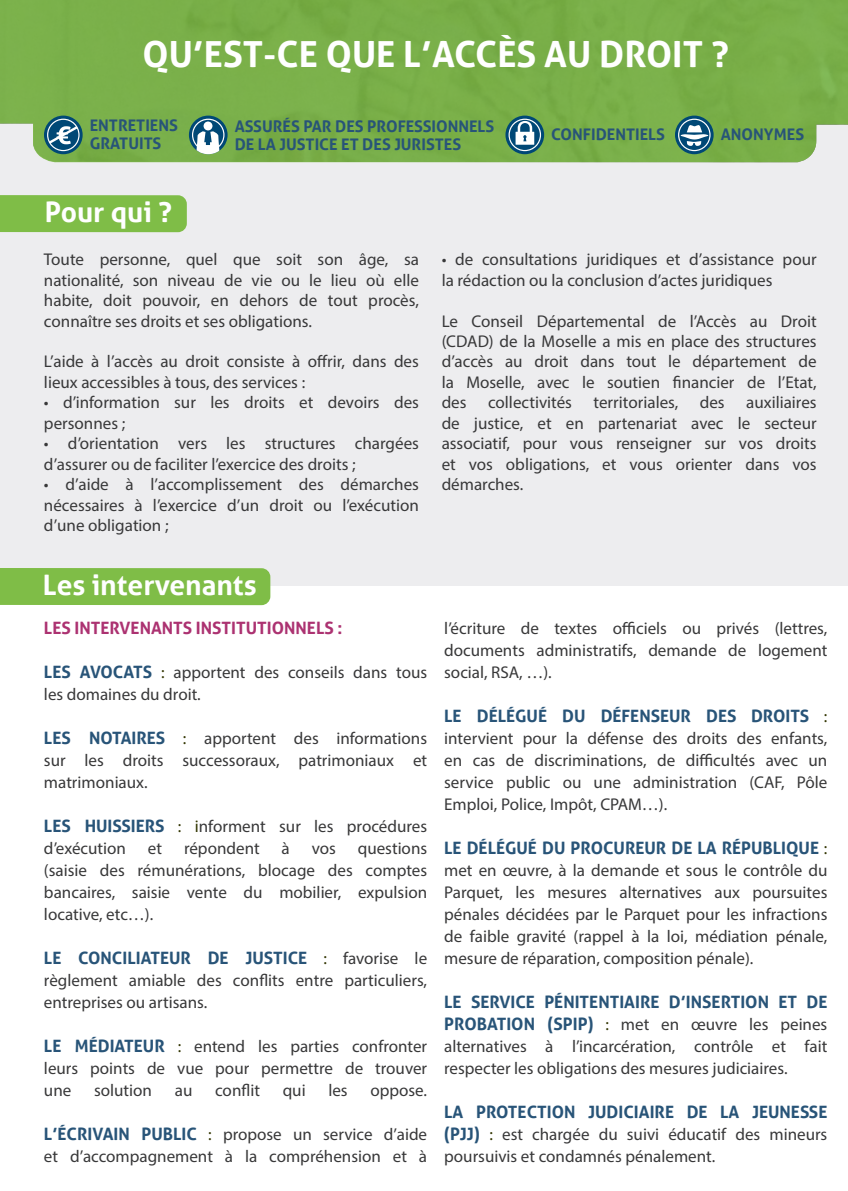
<style>
.page{position:relative;width:848px;height:1191px;background:#fff}
.page>*{position:absolute;margin:0;border:0;box-sizing:border-box;transform-origin:0 0}
.t1{font:700 36px "Aller";color:#fff}
.t2{font:700 28.2px "Aller";color:#fff}
.t3{font:17px/22px "Myriad Pro";color:#383839;text-align:justify}
.t4{font:700 17px "Aller";color:#285478}
.t5{font:700 17px "Aller";color:#ac3271}
.t6{font:700 16px/18px "Aller";color:#285478}
.s1{font-family:"Aller";font-weight:700;color:#285478}
.s2{color:#323500}
.s3{font-family:"Myriad Pro";font-weight:400;color:#323500}
.s4{font-family:"Myriad Pro";font-weight:400;color:#383839}
</style>
<div class="page">
<div style="left:0;top:0;width:848px;height:585px;background:#ededef"></div>
<div style="left:0;top:195px;width:187px;height:37px;background:#7fbd47"></div>
<div style="left:0;top:0;width:848px;height:163px;background:#7ab04a"></div>
<div style="left:0;top:568px;width:270px;height:37px;background:#7fbd47"></div>
<svg style="left:44px;top:116px;width:39px;height:38px"></svg>
<div style="left:47px;top:119px;width:33px;height:32px;border:1px solid #fff;border-radius:50%"></div>
<svg style="left:48px;top:121px;width:31px;height:28px"></svg>
<svg style="left:189px;top:116px;width:38px;height:38px"></svg>
<div style="left:203px;top:121px;width:9px;height:9px;background:#fff;border-radius:50%"></div>
<div style="left:192px;top:119px;width:32px;height:32px;border:1px solid #fff;border-radius:50%"></div>
<svg style="left:195px;top:131px;width:26px;height:23px"></svg>
<svg style="left:675px;top:116px;width:38px;height:38px"></svg>
<svg style="left:680px;top:125px;width:28px;height:21px"></svg>
<div style="left:678px;top:119px;width:32px;height:32px;border:1px solid #fff;border-radius:50%"></div>
<svg style="left:505px;top:116px;width:39px;height:38px"></svg>
<svg style="left:515px;top:121px;width:19px;height:24px"></svg>
<div style="left:508px;top:119px;width:33px;height:32px;border:1px solid #fff;border-radius:50%"></div>
<h1 class="t1" style="left:143px;top:32px;width:587px">QU’EST-CE QUE L’ACCÈS AU DROIT ?</h1>
<p class="t6" style="left:90px;top:117px;width:90px">ENTRETIENS<br>GRATUITS</p>
<p class="t6" style="left:235px;top:117px;width:261px">ASSURÉS PAR DES PROFESSIONNELS<br>DE LA JUSTICE ET DES JURISTES</p>
<p class="t6" style="left:551px;top:126px;width:115px">CONFIDENTIELS</p>
<p class="t6" style="left:720px;top:126px;width:85px">ANONYMES</p>
<h2 class="t2" style="left:45px;top:195px;width:129px">Pour qui ?</h2>
<p class="t3" style="left:44px;top:249px;width:376px;line-height:20.4px">Toute personne, quel que soit son âge, sa nationalité, son niveau de vie ou le lieu où elle habite, doit pouvoir, en dehors de tout procès, connaître ses droits et ses obligations.</p>
<p class="t3" style="left:44px;top:351px;width:376px;line-height:20.4px">L’aide à l’accès au droit consiste à offrir, dans des lieux accessibles à tous, des services :</p>
<p class="t3" style="left:44px;top:392px;width:376px;line-height:20.4px">• d’information sur les droits et devoirs des personnes ;</p>
<p class="t3" style="left:44px;top:433px;width:376px;line-height:20.4px">• d’orientation vers les structures chargées d’assurer ou de faciliter l’exercice des droits ;</p>
<p class="t3" style="left:44px;top:474px;width:376px;line-height:20.4px">• d’aide à l’accomplissement des démarches nécessaires à l’exercice d’un droit ou l’exécution d’une obligation ;</p>
<p class="t3" style="left:441px;top:249px;width:376px;line-height:20.4px">• de consultations juridiques et d’assistance pour la rédaction ou la conclusion d’actes juridiques</p>
<p class="t3" style="left:441px;top:310px;width:376px;line-height:20.4px">Le Conseil Départemental de l’Accès au Droit (CDAD) de la Moselle a mis en place des structures d’accès au droit dans tout le département de la Moselle, avec le soutien financier de l’Etat, des</p>
<p class="t3" style="left:441px;top:392px;width:376px;line-height:20.4px;text-indent:304px">auxiliaires de justice, et en partenariat avec le secteur associatif, pour vous renseigner sur vos droits et vos obligations, et vous orienter dans vos démarches.</p>
<p class="t3" style="left:488px;top:391px;width:85px">collectivités</p>
<p class="t3" style="left:593px;top:391px;width:86px">territoriales,</p>
<p class="t3" style="left:699px;top:391px;width:26px">des</p>
<h2 class="t2" style="left:43px;top:567px;width:215px">Les intervenants</h2>
<p class="t5" style="left:44px;top:617px;width:300px">LES INTERVENANTS INSTITUTIONNELS :</p>
<p class="t3" style="left:44px;top:660px;width:385px"><span class="s1">LES AVOCATS</span> <span class="s2">:</span> apportent des conseils dans tous les domaines du droit.</p>
<p class="t3" style="left:44px;top:726px;width:385px"><span class="s1">LES NOTAIRES</span> <span class="s2">:</span> apportent des informations sur les droits successoraux, patrimoniaux et matrimoniaux.</p>
<p class="t3" style="left:44px;top:814px;width:385px"><span class="s1">LES HUISSIERS</span> <span class="s2">: i</span>nforment sur les procédures d’exécution</p>
<p class="t3" style="left:148px;top:836px;width:16px">et</p>
<p class="t3" style="left:184px;top:836px;width:77px">répondent</p>
<p class="t3" style="left:281px;top:836px;width:10px">à</p>
<p class="t3" style="left:312px;top:836px;width:26px">vos</p>
<p class="t3" style="left:44px;top:836px;width:385px;text-indent:314px">questions (saisie des rémunérations, blocage des comptes bancaires, saisie vente du mobilier, expulsion locative, etc…).</p>
<p class="t4" style="left:44px;top:947px;width:385px">LE CONCILIATEUR DE JUSTICE <span class="s3">:</span> <span class="s4">favorise le</span></p>
<p class="t3" style="left:44px;top:968px;width:385px">règlement amiable des conflits entre particuliers, entreprises ou artisans.</p>
<p class="t3" style="left:44px;top:1034px;width:385px"><span class="s1">LE MÉDIATEUR</span> <span class="s2">:</span> entend les parties confronter leurs points de vue pour permettre de trouver une</p>
<p class="t3" style="left:94px;top:1078px;width:59px">solution</p>
<p class="t3" style="left:175px;top:1078px;width:19px">au</p>
<p class="t3" style="left:215px;top:1078px;width:46px">conflit</p>
<p class="t3" style="left:283px;top:1078px;width:24px">qui</p>
<p class="t3" style="left:328px;top:1078px;width:21px">les</p>
<p class="t3" style="left:370px;top:1078px;width:58px">oppose.</p>
<p class="t3" style="left:44px;top:1122px;width:385px"><span class="s1">L’ÉCRIVAIN PUBLIC</span> <span class="s2">:</span> propose un service d’aide et d’accompagnement à la compréhension et à</p>
<p class="t3" style="left:444px;top:616px;width:385px">l’écriture de textes officiels ou privés (lettres, documents administratifs, demande de logement social, RSA, …).</p>
<p class="t4" style="left:444px;top:705px;width:385px">LE DÉLÉGUÉ DU DÉFENSEUR DES DROITS <span class="s3">:</span></p>
<p class="t3" style="left:444px;top:726px;width:385px">intervient pour la défense des droits des enfants, en cas de discriminations, de difficultés avec un service public ou une administration (CAF, Pôle Emploi, Police, Impôt, CPAM…).</p>
<p class="t4" style="left:444px;top:837px;width:385px">LE DÉLÉGUÉ DU PROCUREUR DE LA RÉPUBLIQUE <span class="s3">:</span></p>
<p class="t3" style="left:444px;top:858px;width:385px">met en œuvre, à la demande et sous le contrôle du Parquet, les mesures alternatives aux poursuites pénales décidées par le Parquet pour les infractions de faible gravité (rappel à la loi, médiation pénale, mesure de réparation, composition pénale).</p>
<p class="t4" style="left:444px;top:991px;width:385px">LE SERVICE PÉNITENTIAIRE D’INSERTION ET DE</p>
<p class="t3" style="left:444px;top:1012px;width:385px"><span class="s1">PROBATION (SPIP)</span> <span class="s2">:</span> met en œuvre les peines alternatives à l’incarcération, contrôle et fait respecter les obligations des mesures judiciaires.</p>
<p class="t4" style="left:444px;top:1101px;width:385px">LA PROTECTION JUDICIAIRE DE LA JEUNESSE</p>
<p class="t3" style="left:444px;top:1122px;width:384px"><span class="s1">(PJJ)</span> <span class="s2">:</span> est chargée du suivi éducatif des mineurs poursuivis et condamnés pénalement.</p>
</div>
